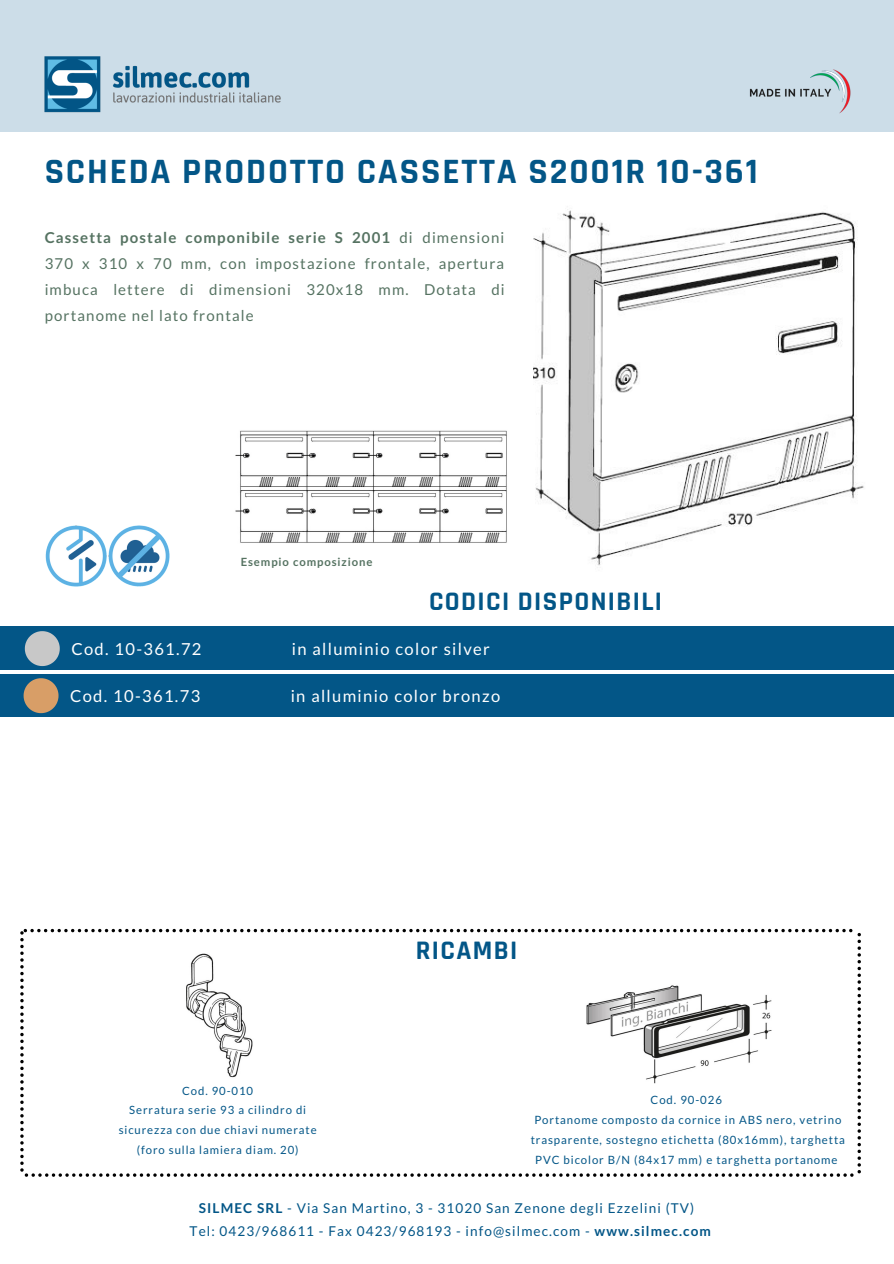
<style>
.page{position:relative;width:894px;height:1264px;background:#fff}
.page>*{position:absolute;margin:0;border:0;box-sizing:border-box;transform-origin:0 0}
.t1{font:700 36px "Rajdhani";letter-spacing:.05em;color:#035687}
.t2{font:700 27px "Rajdhani";letter-spacing:.05em;color:#035687}
.t3{font:16.5px "Lato";letter-spacing:.08em;color:#fff}
.t4{font:15px/26px "Lato";letter-spacing:.075em;color:#567362;text-align:justify}
.t5{font:13.5px "Lato";letter-spacing:.08em;color:#035687}
.t6{font:11.4px/19.8px "Lato";letter-spacing:.08em;color:#035687;text-align:center}
.t7{font:700 11.25px "Lato";letter-spacing:.08em;color:#567362}
.s1{font-weight:700}
</style>
<div class="page">
<div style="left:0;top:0;width:893px;height:131px;background:#ccdde8"></div>
<img style="left:44px;top:56px;width:237px;height:57px">
<img style="left:533px;top:209px;width:331px;height:357px">
<img style="left:749px;top:69px;width:102px;height:45px">
<div style="left:0;top:627px;width:893px;height:42px;background:#035687"></div>
<svg style="left:20px;top:928px;width:840px;height:248px"></svg>
<div style="left:0;top:674px;width:893px;height:42px;background:#035687"></div>
<svg style="left:24px;top:678px;width:34px;height:35px"></svg>
<svg style="left:25px;top:631px;width:35px;height:35px"></svg>
<img style="left:578px;top:976px;width:202px;height:112px">
<img style="left:45px;top:525px;width:125px;height:62px">
<img style="left:235px;top:430px;width:272px;height:113px">
<p class="t1" style="left:45px;top:150px;width:714px">SCHEDA PRODOTTO CASSETTA S2001R 10-361</p>
<p class="t4" style="left:45px;top:225px;width:461px"><span class="s1">Cassetta postale componibile serie S 2001</span> di dimensioni 370 x 310 x 70 mm, con impostazione frontale, apertura imbuca lettere di dimensioni 320x18 mm. Dotata di portanome nel lato frontale</p>
<p class="t7" style="left:241px;top:555px;width:133px">Esempio composizione</p>
<p class="t2" style="left:429px;top:585px;width:234px">CODICI DISPONIBILI</p>
<p class="t3" style="left:71px;top:639px;width:132px">Cod. 10-361.72</p>
<p class="t3" style="left:292px;top:639px;width:199px">in alluminio color silver</p>
<p class="t3" style="left:70px;top:686px;width:132px">Cod. 10-361.73</p>
<p class="t3" style="left:291px;top:686px;width:211px">in alluminio color bronzo</p>
<p class="t6" style="left:182px;top:1080px;width:72px">Cod. 90-010</p>
<p class="t6" style="left:119px;top:1100px;width:199px">Serratura serie 93 a cilindro di sicurezza con due chiavi numerate (foro sulla lamiera diam. 20)</p>
<p class="t2" style="left:415px;top:934px;width:103px">RICAMBI</p>
<p class="t6" style="left:650px;top:1089px;width:73px">Cod. 90-026</p>
<p class="t6" style="left:530px;top:1109px;width:316px">Portanome composto da cornice in ABS nero, vetrino trasparente, sostegno etichetta (80x16mm), targhetta<br>PVC bicolor B/N (84x17 mm) e targhetta portanome</p>
<p class="t5" style="left:199px;top:1199px;width:496px"><span class="s1">SILMEC SRL</span> - Via San Martino, 3 - 31020 San Zenone degli Ezzelini (TV)</p>
<p class="t5" style="left:189px;top:1223px;width:522px">Tel: 0423/968611 - Fax 0423/968193 - info@silmec.com - <span class="s1">www.silmec.com</span></p>
</div>
